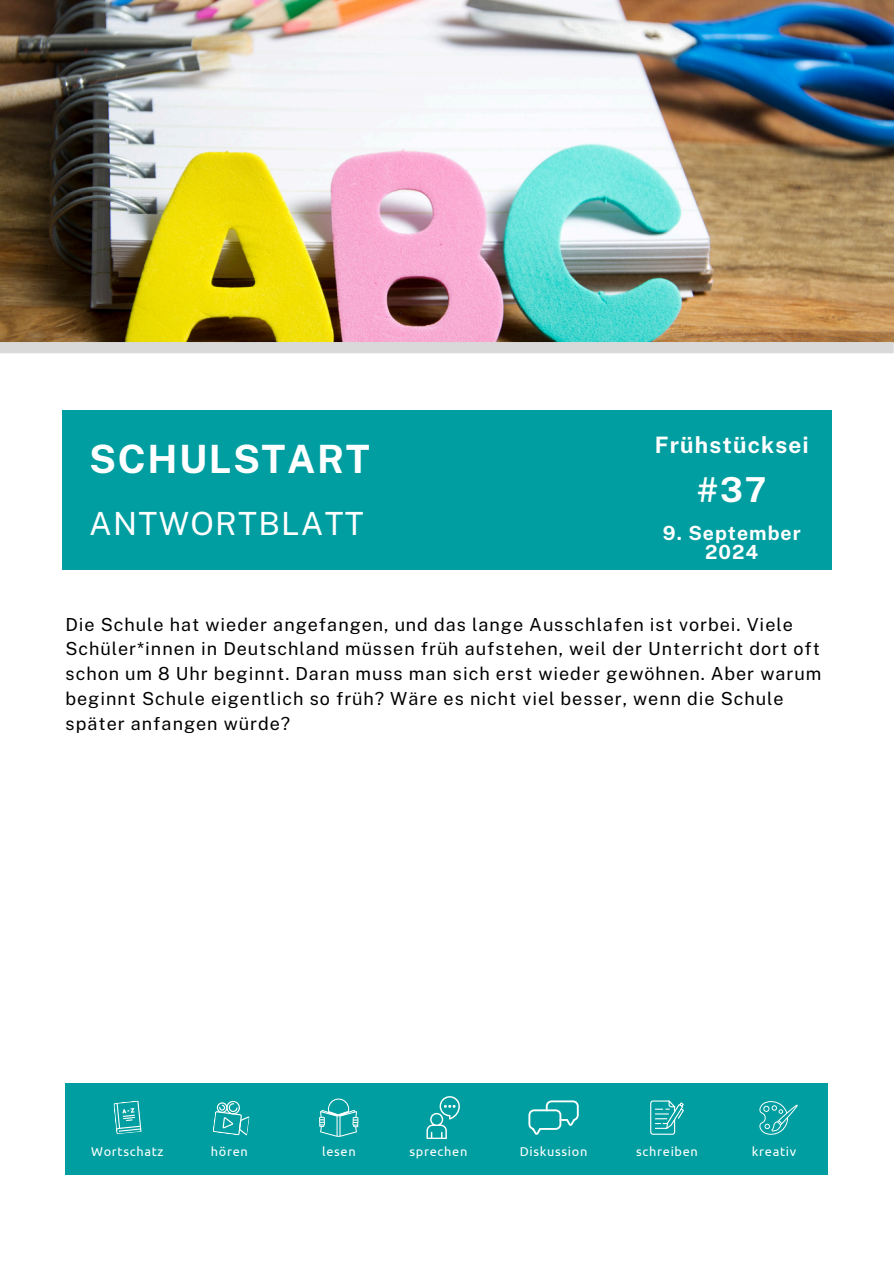
<style>
.page{position:relative;width:894px;height:1264px;background:#fff}
.page>*{position:absolute;margin:0;border:0;box-sizing:border-box;transform-origin:0 0}
.t1{font:700 39px "Public Sans";letter-spacing:.04em;color:#fff}
.t2{font:700 34.35px "Public Sans";color:#fff}
.t3{font:31.95px "Public Sans";letter-spacing:.04em;color:#fff}
.t4{font:700 22.65px "Public Sans";letter-spacing:.055em;color:#fff}
.t5{font:700 19.5px/19.2px "Public Sans";letter-spacing:.055em;color:#fff;text-align:center}
.t6{font:18px/24.8px "Public Sans";letter-spacing:.055em;color:#000}
.t7{font:12.75px "Ubuntu";letter-spacing:.055em;color:#fff}
</style>
<div class="page">
<img style="left:0;top:0;width:893px;height:342px">
<div style="left:62px;top:410px;width:769px;height:159px;background:#009ea0"></div>
<div style="left:0;top:342px;width:893px;height:11px;background:#d9d9d9"></div>
<div style="left:65px;top:1082px;width:762px;height:92px;background:#009ea0"></div>
<svg style="left:113px;top:1100px;width:28px;height:34px"></svg>
<svg style="left:213px;top:1101px;width:37px;height:34px"></svg>
<svg style="left:319px;top:1098px;width:39px;height:38px"></svg>
<svg style="left:528px;top:1100px;width:50px;height:34px"></svg>
<svg style="left:426px;top:1096px;width:34px;height:42px"></svg>
<svg style="left:650px;top:1100px;width:33px;height:34px"></svg>
<svg style="left:759px;top:1101px;width:38px;height:33px"></svg>
<h2 class="t1" style="left:89px;top:436px;width:282px">SCHULSTART</h2>
<p class="t3" style="left:89px;top:504px;width:276px">ANTWORTBLATT</p>
<p class="t4" style="left:654px;top:432px;width:156px">Frühstücksei</p>
<h6 class="t2" style="left:697px;top:469px;width:71px">#37</h6>
<p class="t5" style="left:662px;top:523px;width:139px">9. September<br>2024</p>
<h1 class="t6" style="left:65px;top:611px;width:757px">Die Schule hat wieder angefangen, und das lange Ausschlafen ist vorbei. Viele Schüler*innen in Deutschland müssen früh aufstehen, weil der Unterricht dort oft schon um 8 Uhr beginnt. Daran muss man sich erst wieder gewöhnen. Aber warum beginnt Schule eigentlich so früh? Wäre es nicht viel besser, wenn die Schule später anfangen würde?</h1>
<p class="t7" style="left:91px;top:1143px;width:74px">Wortschatz</p>
<p class="t7" style="left:211px;top:1143px;width:38px">hören</p>
<p class="t7" style="left:322px;top:1143px;width:35px">lesen</p>
<p class="t7" style="left:409px;top:1143px;width:59px">sprechen</p>
<p class="t7" style="left:519px;top:1143px;width:69px">Diskussion</p>
<p class="t7" style="left:636px;top:1143px;width:63px">schreiben</p>
<p class="t7" style="left:751px;top:1143px;width:46px">kreativ</p>
</div>
